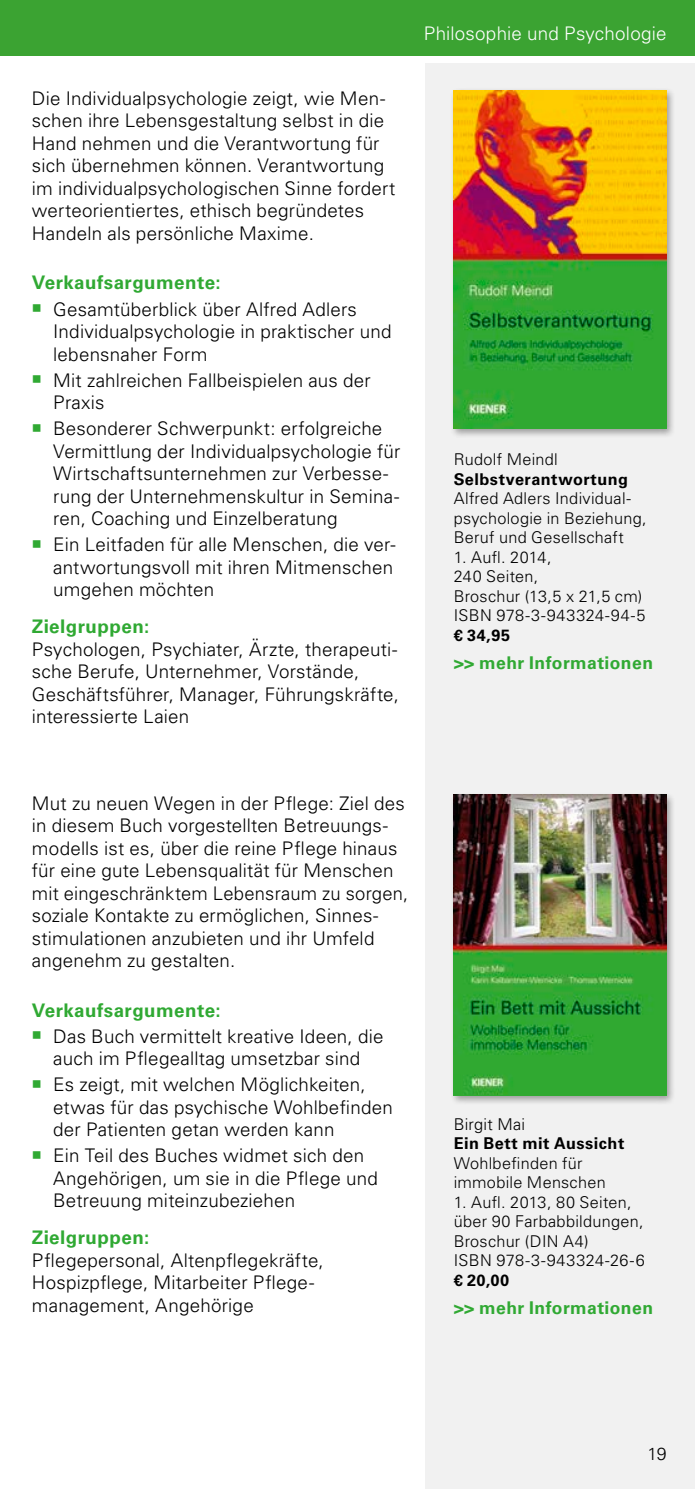
<style>
.page{position:relative;width:695px;height:1489px;background:#fff}
.page>*{position:absolute;margin:0;border:0;box-sizing:border-box;transform-origin:0 0}
.t1{font:300 18.75px/22.5px "Univers LT";letter-spacing:.01em;color:#000}
.t2{font:700 18.75px "Univers LT";letter-spacing:.025em;color:#30a933}
.t3{font:300 18.75px "Univers LT";letter-spacing:.015em;color:#fff}
.t4{font:700 17.5px "Univers LT";letter-spacing:.025em;color:#30a933}
.t5{font:300 17.5px "Univers LT";color:#000}
.t6{font:300 16.25px/19.5px "Univers LT";letter-spacing:.02em;color:#000}
.t7{font:700 16.25px "Univers LT";letter-spacing:.03em;color:#000}
</style>
<div class="page">
<div style="left:425px;top:64px;width:269px;height:1424px;background:#f1f1f1"></div>
<div style="left:0;top:0;width:694px;height:56px;background:#3ba332"></div>
<div style="left:450px;top:86px;width:225px;height:352px;background:#000;opacity:.35"></div>
<img style="left:453px;top:90px;width:213px;height:339px">
<div style="left:450px;top:791px;width:225px;height:313px;background:#000;opacity:.35"></div>
<img style="left:453px;top:794px;width:213px;height:301px">
<p class="t1" style="left:32px;top:87px;width:365px">Die Individualpsychologie zeigt, wie Men&shy;schen ihre Lebensgestaltung selbst in die Hand nehmen und die Verantwortung für sich übernehmen können. Verantwortung im individualpsychologischen Sinne fordert werteorientiertes, ethisch begründetes Handeln als persönliche Maxime.</p>
<p class="t2" style="left:32px;top:272px;width:190px">Verkaufsargumente:</p>
<p class="t1" style="left:53px;top:297px;width:340px">Gesamtüberblick über Alfred Adlers<br>Individualpsychologie in praktischer und lebensnaher Form</p>
<p class="t1" style="left:53px;top:369px;width:319px">Mit zahlreichen Fallbeispielen aus der<br>Praxis</p>
<p class="t1" style="left:53px;top:417px;width:349px">Besonderer Schwerpunkt: erfolgreiche Vermittlung der Individualpsychologie für Wirtschaftsunternehmen zur Verbesse&shy;rung der Unternehmenskultur in Semina&shy;ren, Coaching und Einzelberatung</p>
<p class="t1" style="left:53px;top:533px;width:344px">Ein Leitfaden für alle Menschen, die ver&shy;antwortungsvoll mit ihren Mitmenschen umgehen möchten</p>
<p class="t2" style="left:32px;top:615px;width:119px">Zielgruppen:</p>
<p class="t1" style="left:32px;top:637px;width:368px">Psychologen, Psychiater, Ärzte, therapeuti&shy;sche Berufe, Unternehmer, Vorstände, Geschäftsführer, Manager, Führungskräfte, interessierte Laien</p>
<p class="t3" style="left:424px;top:22px;width:244px">Philosophie und Psychologie</p>
<p class="t6" style="left:453px;top:449px;width:106px">Rudolf Meindl</p>
<p class="t7" style="left:453px;top:469px;width:176px">Selbstverantwortung</p>
<p class="t6" style="left:453px;top:488px;width:194px">Alfred Adlers Individual&shy;psychologie in Beziehung,<br>Beruf und Gesellschaft</p>
<p class="t6" style="left:453px;top:547px;width:193px">1. Aufl. 2014,<br>240 Seiten,<br>Broschur (13,5 x 21,5 cm)<br>ISBN 978-3-943324-94-5</p>
<p class="t7" style="left:453px;top:625px;width:58px">€ 34,95</p>
<p class="t4" style="left:453px;top:652px;width:201px">&gt;&gt; mehr Informationen</p>
<p class="t1" style="left:32px;top:791px;width:378px">Mut zu neuen Wegen in der Pflege: Ziel des in diesem Buch vorgestellten Betreuungs&shy;modells ist es, über die reine Pflege hinaus für eine gute Lebensqualität für Menschen mit eingeschränktem Lebensraum zu sorgen, soziale Kontakte zu ermöglichen, Sinnes&shy;stimulationen anzubieten und ihr Umfeld angenehm zu gestalten.</p>
<p class="t2" style="left:32px;top:999px;width:190px">Verkaufsargumente:</p>
<p class="t1" style="left:53px;top:1024px;width:332px">Das Buch vermittelt kreative Ideen, die auch im Pflegealltag umsetzbar sind</p>
<p class="t1" style="left:53px;top:1073px;width:341px">Es zeigt, mit welchen Möglichkeiten, etwas für das psychische Wohlbefinden der Patienten getan werden kann</p>
<p class="t1" style="left:53px;top:1144px;width:326px">Ein Teil des Buches widmet sich den<br>Angehörigen, um sie in die Pflege und<br>Betreuung miteinzubeziehen</p>
<p class="t2" style="left:32px;top:1226px;width:119px">Zielgruppen:</p>
<p class="t1" style="left:32px;top:1248px;width:293px">Pflegepersonal, Altenpflegekräfte,<br>Hospizpflege, Mitarbeiter Pflege&shy;management, Angehörige</p>
<p class="t6" style="left:453px;top:1114px;width:73px">Birgit Mai</p>
<p class="t7" style="left:453px;top:1133px;width:172px">Ein Bett mit Aussicht</p>
<p class="t6" style="left:453px;top:1153px;width:153px">Wohlbefinden für immobile Menschen</p>
<p class="t6" style="left:453px;top:1192px;width:193px">1. Aufl. 2013, 80 Seiten, über 90 Farbabbildungen,<br>Broschur (DIN A4)<br>ISBN 978-3-943324-26-6</p>
<p class="t7" style="left:453px;top:1270px;width:57px">€ 20,00</p>
<p class="t4" style="left:453px;top:1297px;width:201px">&gt;&gt; mehr Informationen</p>
<p class="t5" style="left:647px;top:1442px;width:21px">19</p>
</div>
